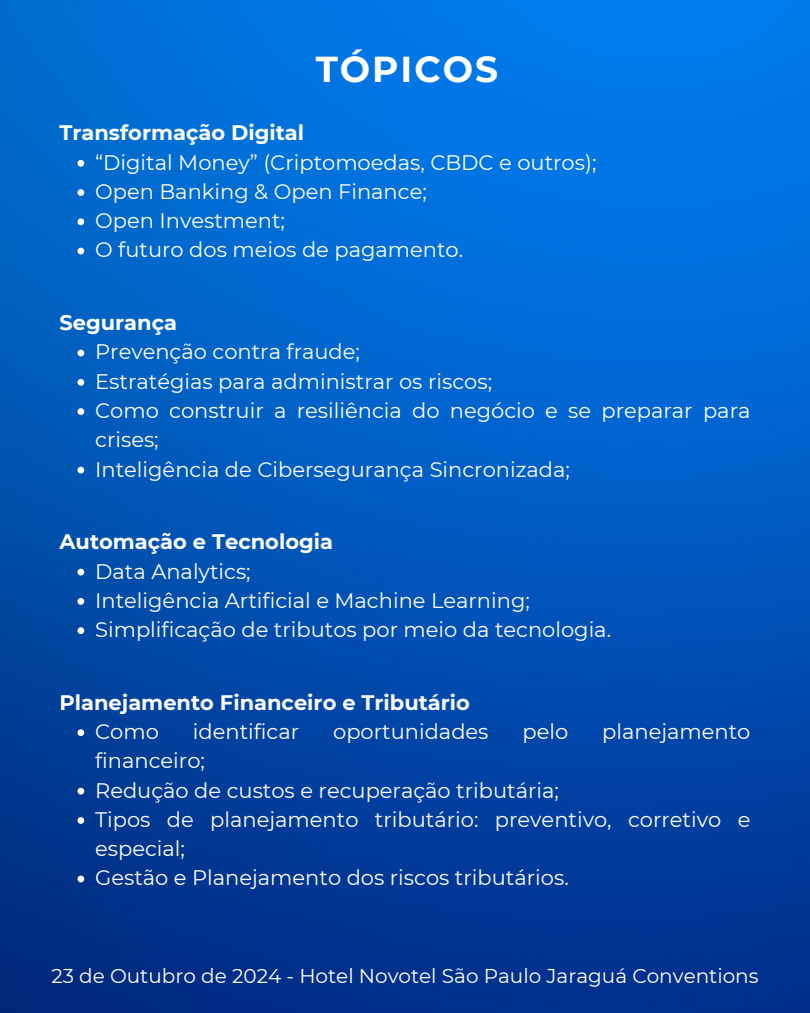
<style>
.page{position:relative;width:810px;height:1013px;background:#fff}
.page>*{position:absolute;margin:0;border:0;box-sizing:border-box;transform-origin:0 0}
.t1{font:700 36px "Montserrat";letter-spacing:.055em;color:#fff}
.t2{font:21px/29.2px "Montserrat";color:#fff}
.t3{font:700 21px "Montserrat";color:#fff}
.t4{font:20px "Montserrat";color:#fff}
</style>
<div class="page">
<img style="left:0;top:0;width:810px;height:1012px">
<svg style="left:77px;top:160px;width:7px;height:7px"></svg>
<svg style="left:77px;top:189px;width:7px;height:7px"></svg>
<svg style="left:77px;top:218px;width:7px;height:7px"></svg>
<svg style="left:77px;top:248px;width:7px;height:6px"></svg>
<svg style="left:77px;top:350px;width:7px;height:6px"></svg>
<svg style="left:77px;top:379px;width:7px;height:7px"></svg>
<svg style="left:77px;top:408px;width:7px;height:7px"></svg>
<svg style="left:77px;top:467px;width:7px;height:6px"></svg>
<svg style="left:77px;top:568px;width:7px;height:7px"></svg>
<svg style="left:77px;top:598px;width:7px;height:6px"></svg>
<svg style="left:77px;top:627px;width:7px;height:7px"></svg>
<svg style="left:77px;top:729px;width:7px;height:7px"></svg>
<svg style="left:77px;top:787px;width:7px;height:7px"></svg>
<svg style="left:77px;top:817px;width:7px;height:6px"></svg>
<svg style="left:77px;top:875px;width:7px;height:7px"></svg>
<h1 class="t1" style="left:316px;top:44px;width:184px">TÓPICOS</h1>
<p class="t3" style="left:59px;top:118px;width:246px">Transform ação Digital</p>
<p class="t2" style="left:95px;top:147px;width:503px">“Digital Money” (Criptomoedas, CBDC e outros);<br>Open Banking &amp; Open Finance;<br>Open Investment;<br>O futuro dos meios de pagamento.</p>
<p class="t3" style="left:59px;top:307px;width:119px">Segur ança</p>
<p class="t2" style="left:95px;top:336px;width:657px">Prevenção contra fraude;<br>Estratégias para administrar os riscos;<br>Como construir a resiliência do negócio e se preparar para crises;<br>Inteligência de Cibersegurança Sincronizada;</p>
<p class="t3" style="left:59px;top:526px;width:275px">Automação e Tecno logia</p>
<p class="t2" style="left:95px;top:555px;width:517px">Data Analytics;<br>Inteligência Artificial e Machine Learning;<br>Simplificação de tributos por meio da tecnologia.</p>
<p class="t3" style="left:59px;top:687px;width:412px">Planejamento Financeiro e Tributário</p>
<p class="t2" style="left:95px;top:716px;width:65px">Como</p>
<p class="t2" style="left:193px;top:716px;width:108px">identificar</p>
<p class="t2" style="left:333px;top:716px;width:157px">oportunidades</p>
<p class="t2" style="left:523px;top:716px;width:47px">pelo</p>
<p class="t2" style="left:602px;top:716px;width:150px">planejamento</p>
<p class="t2" style="left:95px;top:745px;width:657px">financeiro;<br>Redução de custos e recuperação tributária;<br>Tipos de planejamento tributário: preventivo, corretivo e especial;<br>Gestão e Planejamento dos riscos tributários.</p>
<p class="t4" style="left:51px;top:961px;width:709px">23 de Outubro de 2024 - Hotel Novotel São Paulo Jaraguá Conventions</p>
</div>
